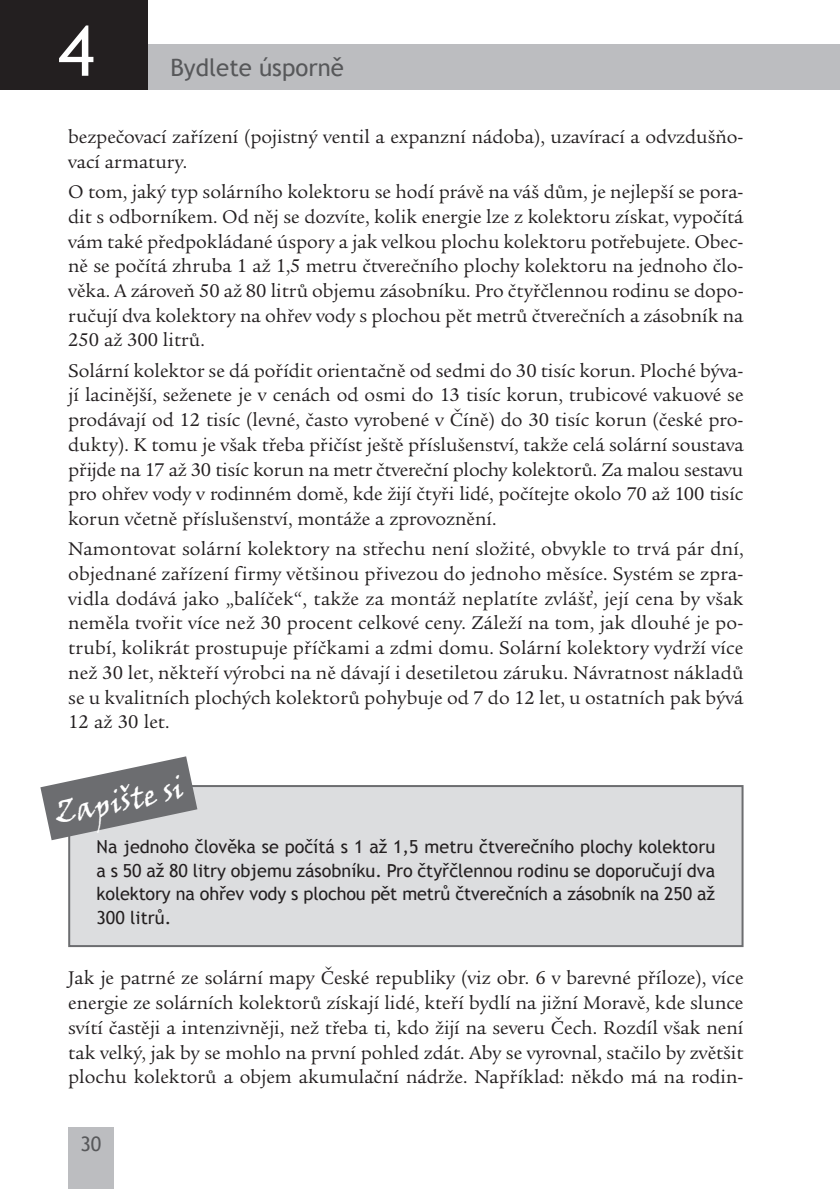
<style>
.page{position:relative;width:840px;height:1189px;background:#fff}
.page>*{position:absolute;margin:0;border:0;box-sizing:border-box;transform-origin:0 0}
.t1{font:70px "Trebuchet MS";color:#fff}
.t2{font:30px "Viner Hand ITC";color:#fff}
.t3{font:24px "Trebuchet MS";color:#57585a}
.t4{font:20px "Trebuchet MS";color:#57585a}
.t5{font:19px/24.6px "Legacy Ser Itc TEE";color:#231f20;text-align:justify}
.t6{font:18px/23.4px "Trebuchet MS";letter-spacing:-.01em;color:#231f20;text-align:justify}
</style>
<div class="page">
<div style="left:148px;top:44px;width:691px;height:46px;background:#bcbdc0"></div>
<div style="left:0;top:0;width:148px;height:90px;background:#231f20"></div>
<div style="left:68px;top:1127px;width:45px;height:62px;background:#bcbdc0"></div>
<div style="left:68px;top:785px;width:675px;height:162px;background:#dcdddf;border:2px solid #6c6d70"></div>
<svg style="left:40px;top:756px;width:157px;height:84px"></svg>
<h1 class="t1" style="left:58px;top:10px;width:38px">4</h1>
<p class="t3" style="left:170px;top:53px;width:175px">Bydlete úsporně</p>
<p class="t5" style="left:68px;top:125px;width:676px">bezpečovací zařízení (pojistný ventil a expanzní nádoba), uzavírací a odvzdušňo&shy;vací armatury.</p>
<p class="t5" style="left:68px;top:180px;width:676px">O tom, jaký typ solárního kolektoru se hodí právě na váš dům, je nejlepší se pora&shy;dit s odborníkem. Od něj se dozvíte, kolik energie lze z kolektoru získat, vypočítá vám také předpokládané úspory a jak velkou plochu kolektoru potřebujete. Obec&shy;ně se počítá zhruba 1 až 1,5 metru čtverečního plochy kolektoru na jednoho člo&shy;věka. A zároveň 50 až 80 litrů objemu zásobníku. Pro čtyřčlennou rodinu se dopo&shy;ručují dva kolektory na ohřev vody s plochou pět metrů čtverečních a zásobník na 250 až 300 litrů.</p>
<p class="t5" style="left:68px;top:359px;width:676px">Solární kolektor se dá pořídit orientačně od sedmi do 30 tisíc korun. Ploché býva&shy;jí lacinější, seženete je v cenách od osmi do 13 tisíc korun, trubicové vakuové se prodávají od 12 tisíc (levné, často vyrobené v Číně) do 30 tisíc korun (české pro&shy;dukty). K tomu je však třeba přičíst ještě příslušenství, takže celá solární soustava přijde na 17 až 30 tisíc korun na metr čtvereční plochy kolektorů. Za malou sestavu pro ohřev vody v rodinném domě, kde žijí čtyři lidé, počítejte okolo 70 až 100 tisíc korun včetně příslušenství, montáže a zprovoznění.</p>
<p class="t5" style="left:68px;top:537px;width:676px">Namontovat solární kolektory na střechu není složité, obvykle to trvá pár dní, objednané zařízení firmy většinou přivezou do jednoho měsíce. Systém se zpra&shy;vidla dodává jako „balíček“, takže za montáž neplatíte zvlášť, její cena by však neměla tvořit více než 30 procent celkové ceny. Záleží na tom, jak dlouhé je po&shy;trubí, kolikrát prostupuje příčkami a zdmi domu. Solární kolektory vydrží více než 30 let, někteří výrobci na ně dávají i desetiletou záruku. Návratnost nákladů se u kvalitních plochých kolektorů pohybuje od 7 do 12 let, u ostatních pak bývá 12 až 30 let.</p>
<h2 class="t2" style="left:52px;top:796px;width:132px;rotate:-12deg">Zapište si</h2>
<p class="t6" style="left:96px;top:835px;width:620px">Na jednoho člověka se počítá s 1 až 1,5 metru čtverečního plochy kolektoru a s 50 až 80 litry objemu zásobníku. Pro čtyřčlennou rodinu se doporučují dva kolektory na ohřev vody s plochou pět metrů čtverečních a zásobník na 250 až 300 litrů.</p>
<p class="t5" style="left:68px;top:966px;width:676px">Jak je patrné ze solární mapy České republiky (viz obr. 6 v barevné příloze), více energie ze solárních kolektorů získají lidé, kteří bydlí na jižní Moravě, kde slunce svítí častěji a intenzivněji, než třeba ti, kdo žijí na severu Čech. Rozdíl však není tak velký, jak by se mohlo na první pohled zdát. Aby se vyrovnal, stačilo by zvětšit plochu kolektorů a objem akumulační nádrže. Například: někdo má na rodin-</p>
<p class="t4" style="left:80px;top:1132px;width:22px">30</p>
</div>
